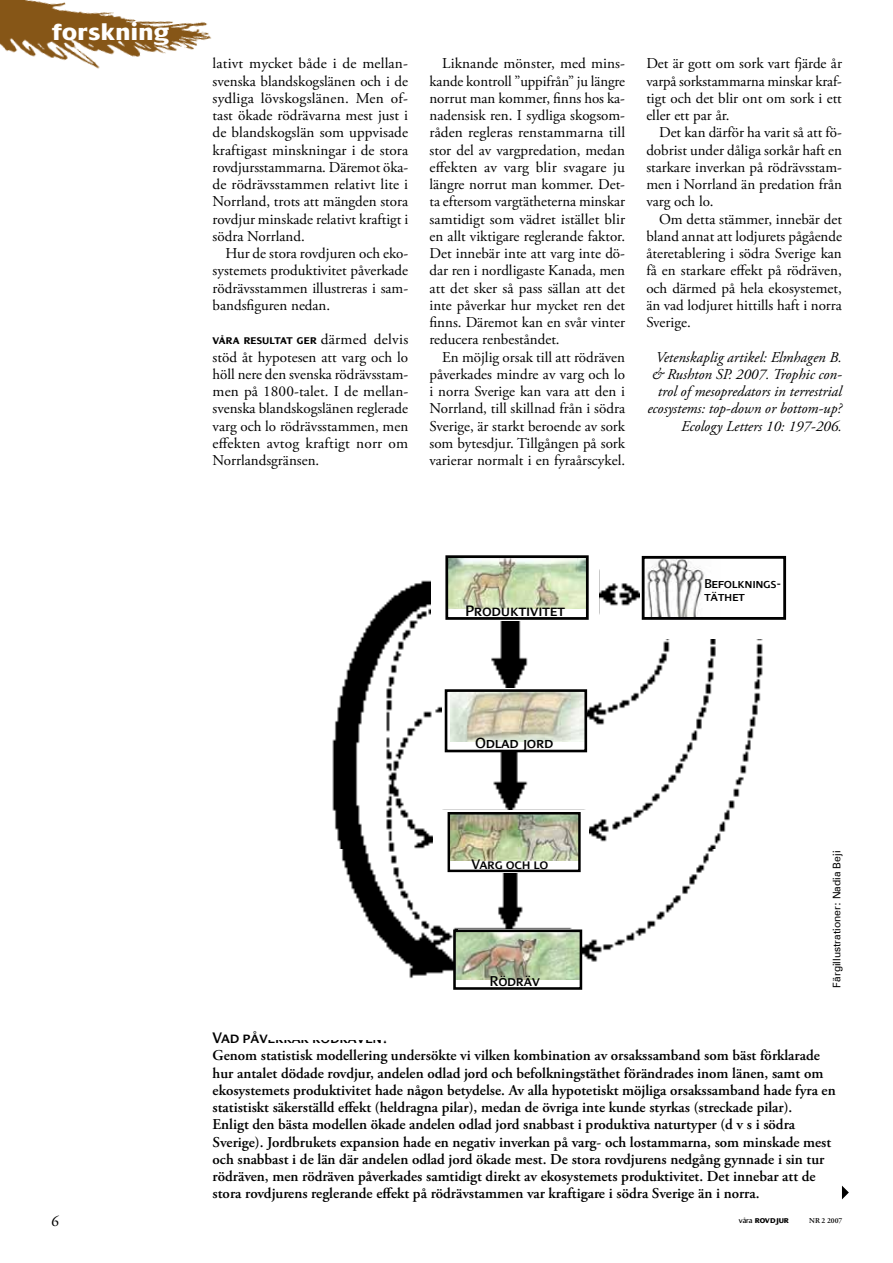
<style>
.page{position:relative;width:893px;height:1263px;background:#fff}
.page>*{position:absolute;margin:0;border:0;box-sizing:border-box;transform-origin:0 0}
.t1{font:24px "Dialog X Bold";color:#fff}
.t2{font:16.5px "Dialog Small Caps";color:#000}
.t3{font:16.5px "Adobe Garamond Pro";color:#000}
.t4{font:16.35px "Dialog Small Caps";color:#000}
.t5{font:15.9px "Dialog Small Caps";color:#000}
.t6{font:15.45px "Dialog Small Caps";color:#000}
.t7{font:15px/17.2px "Adobe Garamond Pro";color:#000;text-align:justify}
.t8{font:600 15px/17.2px "Adobe Garamond Pro";color:#000}
.t9{font:italic 15px/17.2px "Adobe Garamond Pro";color:#000;text-align:right}
.t10{font:15px "Dialog Small Caps";color:#000}
.t11{font:13.8px/13.2px "Dialog Small Caps";color:#000}
.t12{font:10.5px "Zurich BT";color:#000}
.t13{font:700 10.5px "Dialog";letter-spacing:.015em;color:#000}
.t14{font:7.5px "Dialog X Bold";letter-spacing:-.015em;color:#000}
.t15{font:600 7.5px "Adobe Garamond Pro";color:#000}
.s1{font-family:"Adobe Garamond Pro";font-weight:400;font-size:15px}
.s2{font-family:"Dialog"}
</style>
<div class="page">
<img style="left:0;top:0;width:212px;height:69px">
<svg style="left:842px;top:1185px;width:7px;height:14px"></svg>
<img style="left:332px;top:565px;width:455px;height:425px">
<div style="left:458px;top:929px;width:120px;height:64px;background:#fff"></div>
<div style="left:433px;top:810px;width:156px;height:62px;background:#fff"></div>
<svg style="left:442px;top:688px;width:137px;height:64px"></svg>
<div style="left:432px;top:560px;width:167px;height:60px;background:#fff"></div>
<img style="left:449px;top:559px;width:136px;height:49px">
<div style="left:445px;top:555px;width:144px;height:65px;border:3px solid #000"></div>
<img style="left:450px;top:693px;width:133px;height:48px">
<div style="left:445px;top:689px;width:142px;height:63px;border:3px solid #000"></div>
<img style="left:451px;top:815px;width:127px;height:46px">
<div style="left:448px;top:812px;width:133px;height:60px;border:2px solid #000"></div>
<img style="left:457px;top:933px;width:121px;height:46px">
<div style="left:453px;top:929px;width:129px;height:61px;border:3px solid #000"></div>
<div style="left:640px;top:567px;width:169px;height:72px;background:#fff"></div>
<img style="left:646px;top:560px;width:74px;height:56px">
<div style="left:642px;top:556px;width:144px;height:64px;border:3px solid #000"></div>
<h1 class="t1" style="left:52px;top:20px;width:119px">forskning</h1>
<p class="t7" style="left:213px;top:55px;width:197px">lativt mycket både i de mellan&shy;svenska blandskogslänen och i de sydliga lövskogslänen. Men of&shy;tast ökade rödrävarna mest just i de blandskogslän som uppvisade kraftigast minskningar i de stora rovdjursstammarna. Däremot öka&shy;de rödrävsstammen relativt lite i Norrland, trots att mängden stora rovdjur minskade relativt kraftigt i södra Norrland.</p>
<p class="t7" style="left:213px;top:245px;width:197px;text-indent:13px">Hur de stora rovdjuren och eko&shy;systemets produktivitet påverkade rödrävsstammen illustreras i sam&shy;bandsfiguren nedan.</p>
<p class="t13" style="left:213px;top:335px;width:197px">VÅRA RESULTAT GER <span class="s1">därmed delvis</span></p>
<p class="t7" style="left:213px;top:349px;width:197px">stöd åt hypotesen att varg och lo höll nere den svenska rödrävsstam&shy;men på 1800-talet. I de mellan&shy;svenska blandskogslänen reglerade varg och lo rödrävsstammen, men effekten avtog kraftigt norr om Norrlandsgränsen.</p>
<p class="t7" style="left:429px;top:55px;width:197px;text-indent:13px">Liknande mönster, med mins&shy;kande kontroll ”uppifrån” ju längre norrut man kommer, finns hos ka&shy;nadensisk ren. I sydliga skogsom&shy;råden regleras renstammarna till stor del av vargpredation, medan effekten av varg blir svagare ju längre norrut man kommer. Det&shy;ta eftersom vargtätheterna minskar samtidigt som vädret istället blir en allt viktigare reglerande faktor.<br>Det innebär inte att varg inte dö&shy;dar ren i nordligaste Kanada, men att det sker så pass sällan att det inte påverkar hur mycket ren det finns. Däremot kan en svår vinter reducera renbeståndet.</p>
<p class="t7" style="left:429px;top:349px;width:197px;text-indent:13px">En möjlig orsak till att rödräven påverkades mindre av varg och lo i norra Sverige kan vara att den i Norrland, till skillnad från i södra Sverige, är starkt beroende av sork som bytesdjur. Tillgången på sork varierar normalt i en fyraårscykel.</p>
<p class="t7" style="left:646px;top:55px;width:197px">Det är gott om sork vart fjärde år varpå sorkstammarna minskar kraf&shy;tigt och det blir ont om sork i ett eller ett par år.</p>
<p class="t7" style="left:646px;top:124px;width:197px;text-indent:13px">Det kan därför ha varit så att fö&shy;dobrist under dåliga sorkår haft en starkare inverkan på rödrävsstam&shy;men i Norrland än predation från varg och lo.</p>
<p class="t7" style="left:646px;top:211px;width:197px;text-indent:13px">Om detta stämmer, innebär det bland annat att lodjurets pågående återetablering i södra Sverige kan få en starkare effekt på rödräven, och därmed på hela ekosystemet, än vad lodjuret hittills haft i norra Sverige.</p>
<p class="t9" style="left:647px;top:349px;width:196px">Vetenskaplig artikel: Elmhagen B. &amp; Rushton SP. 2007. Trophic con&shy;trol of mesopredators in terrestrial ecosystems: top-down or bottom-up?<br>Ecology Letters 10: 197-206.</p>
<p class="t4" style="left:465px;top:602px;width:101px">Produktivitet</p>
<p class="t11" style="left:704px;top:577px;width:78px">Befolknings&shy;täthet</p>
<p class="t5" style="left:476px;top:735px;width:79px">Odlad jord</p>
<p class="t10" style="left:472px;top:856px;width:78px">Varg och lo</p>
<p class="t6" style="left:490px;top:973px;width:52px">Rödräv</p>
<p class="t12" style="left:830px;top:988px;width:138px;rotate:-90deg">Färgillustrationer: Nadia Beji</p>
<p class="t2" style="left:213px;top:1029px;width:178px">Vad påverkar rödräven?</p>
<p class="t8" style="left:213px;top:1047px;width:625px">Genom statistisk modellering undersökte vi vilken kombination av orsakssamband som bäst förklarade hur antalet dödade rovdjur, andelen odlad jord och befolkningstäthet förändrades inom länen, samt om ekosystemets produktivitet hade någon betydelse. Av alla hypotetiskt möjliga orsakssamband hade fyra en statistiskt säkerställd effekt (heldragna pilar), medan de övriga inte kunde styrkas (streckade pilar).<br>Enligt den bästa modellen ökade andelen odlad jord snabbast i produktiva naturtyper (d v s i södra Sverige). Jordbrukets expansion hade en negativ inverkan på varg- och lostammarna, som minskade mest och snabbast i de län där andelen odlad jord ökade mest. De stora rovdjurens nedgång gynnade i sin tur rödräven, men rödräven påverkades samtidigt direkt av ekosystemets produktivitet. Det innebar att de stora rovdjurens reglerande effekt på rödrävstammen var kraftigare i södra Sverige än i norra.</p>
<p class="t3" style="left:51px;top:1211px;width:10px">6</p>
<p class="t14" style="left:739px;top:1216px;width:51px"><span class="s2">våra</span> rovdjur</p>
<p class="t15" style="left:809px;top:1216px;width:35px">Nr 2 2007</p>
</div>
